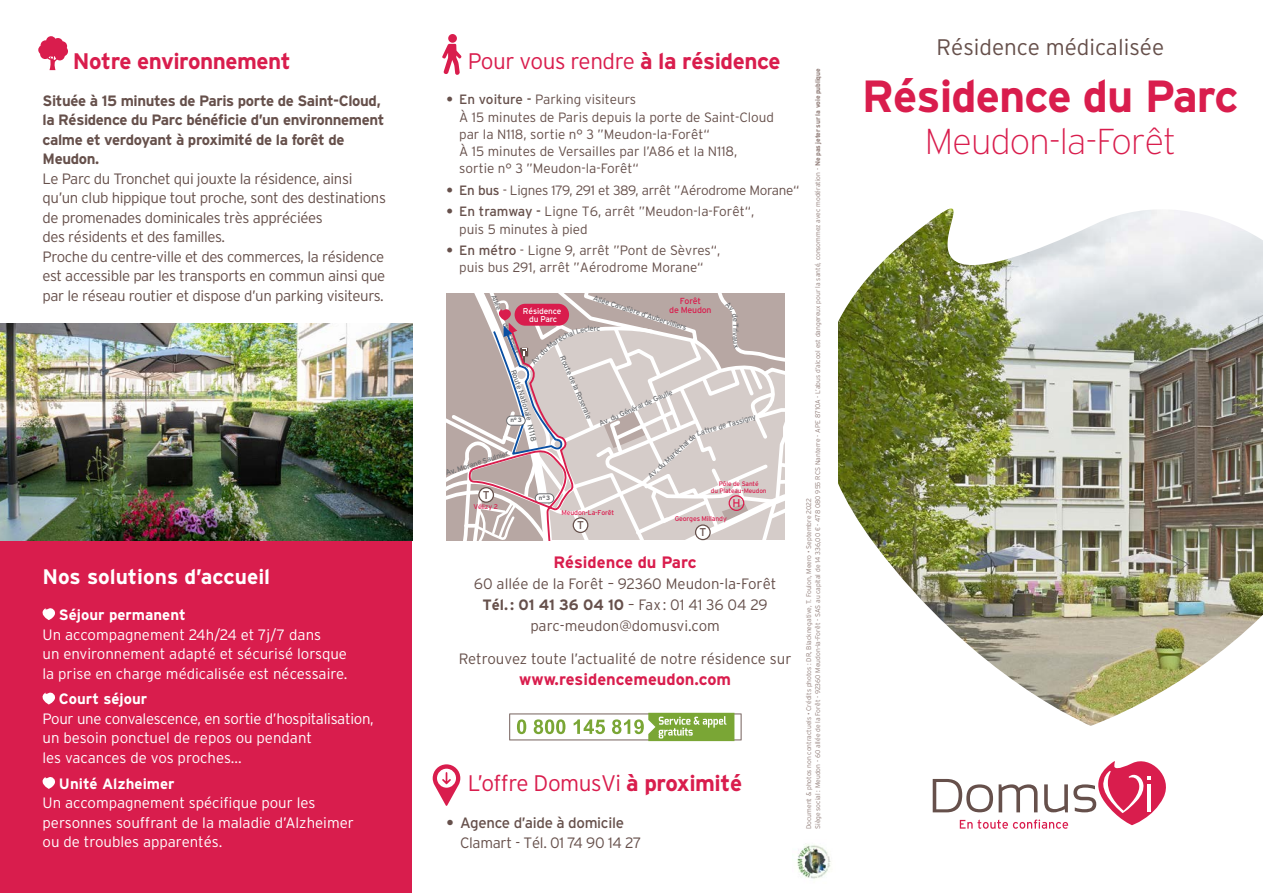
<style>
.page{position:relative;width:1263px;height:893px;background:#fff}
.page>*{position:absolute;margin:0;border:0;box-sizing:border-box;transform-origin:0 0}
.t1{font:700 45px "Interstate";letter-spacing:-.02em;color:#d91d4d}
.t2{font:200 36px "Interstate";letter-spacing:-.02em;color:#d91d4d}
.t3{font:300 22.5px "Interstate";letter-spacing:-.02em;color:#d91d4d}
.t4{font:300 22.5px "Interstate";color:#66504b}
.t5{font:700 22.5px "Interstate";letter-spacing:-.02em;color:#d91d4d}
.t6{font:700 21px "Interstate";color:#fff}
.t7{font:700 16.5px "Interstate";color:#d91d4d}
.t8{font:300 15px/19.5px "Interstate";letter-spacing:-.025em;color:#66504b}
.t9{font:300 15px/19.5px "Interstate";color:#fff}
.t10{font:300 15px/21px "Interstate";color:#66504b;text-align:center}
.t11{font:300 15px/19.5px "Interstate";letter-spacing:-.02em;color:#fff}
.t12{font:700 15px "Interstate";color:#fff}
.t13{font:300 13.5px/17.2px "Interstate";color:#66504b}
.t14{font:300 13.5px "Interstate";letter-spacing:-.02em;color:#66504b}
.t15{font:11.25px "Interstate";color:#66504b}
.t16{font:11.25px "Interstate";color:#d91d4d}
.t17{font:8.7px/8.7px "Interstate";letter-spacing:-.025em;color:#d91d4d;text-align:center}
.t18{font:8.4px/8.4px "Interstate";letter-spacing:-.02em;color:#fff;text-align:center}
.t19{font:7.8px "Interstate";color:#666969}
.t20{font:7.5px "Interstate";color:#6c6d70}
.t21{font:7.05px "Interstate";color:#6c6d70}
.t22{font:300 6.75px "Interstate";color:#917d78}
.t23{font:6.75px "Interstate";letter-spacing:-.02em;color:#d91d4d}
.t24{font:6.45px/6.4px "Interstate";letter-spacing:-.02em;color:#d91d4d;text-align:center}
.t25{font:700 6.3px "Interstate";color:#6c6d70}
.s1{font-weight:700}
.s2{font-weight:400}
</style>
<div class="page">
<div style="left:0;top:540px;width:412px;height:353px;background:#d91d4d"></div>
<svg style="left:42px;top:608px;width:13px;height:12px"></svg>
<svg style="left:42px;top:692px;width:13px;height:12px"></svg>
<svg style="left:42px;top:777px;width:13px;height:12px"></svg>
<img style="left:838px;top:208px;width:425px;height:518px">
<svg style="left:933px;top:761px;width:233px;height:68px"></svg>
<img style="left:0;top:323px;width:412px;height:217px">
<img style="left:797px;top:844px;width:34px;height:35px">
<svg style="left:38px;top:36px;width:30px;height:34px"></svg>
<svg style="left:442px;top:44px;width:19px;height:31px"></svg>
<div style="left:448px;top:34px;width:9px;height:9px;background:#d91d4d;border-radius:50%"></div>
<svg style="left:509px;top:713px;width:232px;height:28px"></svg>
<svg style="left:433px;top:764px;width:27px;height:42px"></svg>
<svg style="left:446px;top:293px;width:339px;height:247px"></svg>
<p class="t5" style="left:73px;top:47px;width:219px">Notre environnement</p>
<p class="t3" style="left:468px;top:47px;width:314px">Pour vous rendre <span class="s1">à la résidence</span></p>
<p class="t13" style="left:446px;top:91px;width:191px"><span class="s1">•</span> <span class="s2">En voiture -</span> Parking visiteurs</p>
<p class="t13" style="left:459px;top:108px;width:316px">À 15 minutes de Paris depuis la porte de Saint-Cloud par la N118, sortie n° 3 ”Meudon-la-Forêt“<br>À 15 minutes de Versailles par l’A86 et la N118, sortie n° 3 ”Meudon-la-Forêt“</p>
<p class="t14" style="left:446px;top:182px;width:355px"><span class="s1">•</span> <span class="s2">En bus</span> - Lignes 179, 291 et 389, arrêt ”Aérodrome Morane“</p>
<p class="t13" style="left:459px;top:203px;width:296px;text-indent:-13px"><span class="s1">•</span> <span class="s2">En tramway -</span> Ligne T6, arrêt ”Meudon-la-Forêt“, puis 5 minutes à pied</p>
<p class="t13" style="left:446px;top:242px;width:275px;text-align:center"><span class="s1">•</span> <span class="s2">En métro</span> - Ligne 9, arrêt ”Pont de Sèvres“, puis bus 291, arrêt ”Aérodrome Morane“</p>
<p class="t22" style="left:813px;top:829px;width:762px;rotate:-90deg">Siège social : Meudon - 60 allée de la Forêt - 92360 Meudon-la-Forêt - SAS au capital de 14 336,00 € - 478 080 955 RCS Nanterre - APE 8710A - L’abus d’alcool est dangereux pour la santé, consommez avec modération - <span class="s1">Ne pas jeter sur la voie publique</span></p>
<p class="t8" style="left:43px;top:90px;width:345px"><span class="s1">Située à 15 minutes de Paris porte de Saint-Cloud, la Résidence du Parc bénéficie d’un environnement calme et verdoyant à proximité de la forêt de Meudon.<br></span>Le Parc du Tronchet qui jouxte la résidence, ainsi qu’un club hippique tout proche, sont des destinations de promenades dominicales très appréciées<br>des résidents et des familles.</p>
<p class="t8" style="left:43px;top:246px;width:344px;text-align:justify">Proche du centre-ville et des commerces, la résidence est accessible par les transports en commun ainsi que par le réseau routier et dispose d’un parking visiteurs.</p>
<p class="t21" style="left:497px;top:294px;width:17px;rotate:68deg">Allée</p>
<p class="t20" style="left:595px;top:294px;width:99px;rotate:18deg">Allée C avalière d’Aubervilliers</p>
<p class="t17" style="left:669px;top:297px;width:44px">Forêt<br>de Meudon</p>
<p class="t18" style="left:523px;top:306px;width:40px">Résidence du Parc</p>
<p class="t21" style="left:508px;top:322px;width:34px;rotate:68deg">de la Forêt</p>
<p class="t20" style="left:740px;top:332px;width:6px;rotate:90deg">v</p>
<p class="t20" style="left:566px;top:354px;width:69px;rotate:66deg">R oute de la R oseraie</p>
<p class="t20" style="left:598px;top:420px;width:81px;rotate:-24deg">Av. du Général de Gaulle</p>
<p class="t20" style="left:696px;top:429px;width:63px;rotate:-16deg">Lattre de Tassigny</p>
<p class="t25" style="left:510px;top:417px;width:13px">n°3</p>
<p class="t19" style="left:534px;top:423px;width:17px;rotate:77deg">N 118</p>
<p class="t20" style="left:646px;top:473px;width:64px;rotate:-42deg">Av. du Maréchal de</p>
<p class="t20" style="left:444px;top:468px;width:67px;rotate:-17deg">Av. Morane Saulnier</p>
<p class="t24" style="left:711px;top:480px;width:57px">Pôle de Santé<br>du Plateau-Meudon</p>
<p class="t15" style="left:813px;top:487px;width:8px">T</p>
<p class="t15" style="left:483px;top:489px;width:8px">T</p>
<p class="t25" style="left:539px;top:494px;width:13px">n°3</p>
<p class="t22" style="left:804px;top:829px;width:332px;rotate:-90deg">Document &amp; photos non contractuels • Crédits photos : DR, Blacknegative, T. Foulon, Meero • Septembre 2022</p>
<p class="t16" style="left:732px;top:497px;width:10px">H</p>
<p class="t23" style="left:473px;top:503px;width:26px">Vélizy 2</p>
<p class="t23" style="left:561px;top:509px;width:54px">Meudon-La-Forêt</p>
<p class="t23" style="left:675px;top:515px;width:54px">Georges Millandy</p>
<p class="t15" style="left:577px;top:519px;width:8px">T</p>
<p class="t15" style="left:699px;top:526px;width:8px">T</p>
<p class="t7" style="left:553px;top:552px;width:145px">Résidence du Parc</p>
<p class="t10" style="left:474px;top:573px;width:304px">60 allée de la Forêt – 92360 Meudon-la-Forêt</p>
<p class="t10" style="left:482px;top:594px;width:287px"><span class="s1">Tél.: 01 41 36 04 10</span> – Fax: 01 41 36 04 29 parc-meudon@domusvi.com</p>
<p class="t10" style="left:459px;top:648px;width:334px">Retrouvez toute l’actualité de notre résidence sur</p>
<p class="t7" style="left:519px;top:669px;width:213px">www.residencemeudon.com</p>
<p class="t6" style="left:43px;top:564px;width:229px">Nos solutions d’accueil</p>
<p class="t12" style="left:59px;top:606px;width:128px">Séjour permanent</p>
<p class="t9" style="left:43px;top:624px;width:307px">Un accompagnement 24h/24 et 7j/7 dans<br>un environnement adapté et sécurisé lorsque la prise en charge médicalisée est nécessaire.</p>
<p class="t12" style="left:59px;top:690px;width:90px">Court séjour</p>
<p class="t11" style="left:43px;top:709px;width:333px">Pour une convalescence, en sortie d’hospitalisation, un besoin ponctuel de repos ou pendant<br>les vacances de vos proches...</p>
<p class="t12" style="left:59px;top:774px;width:117px">Unité Alzheimer</p>
<p class="t9" style="left:43px;top:793px;width:313px">Un accompagnement spécifique pour les personnes souffrant de la maladie d’Alzheimer ou de troubles apparentés.</p>
<p class="t3" style="left:468px;top:769px;width:276px">L’offre DomusVi <span class="s1">à proximité</span></p>
<p class="t8" style="left:460px;top:813px;width:183px;text-indent:-14px"><span class="s1">•</span> <span class="s2">Agence d’aide à domicile<br></span>Clamart - Tél. 01 74 90 14 27</p>
<p class="t4" style="left:936px;top:34px;width:229px">Résidence médicalisée</p>
<p class="t1" style="left:862px;top:69px;width:378px">Résidence du Parc</p>
<p class="t2" style="left:925px;top:119px;width:253px">Meudon-la-Forêt</p>
</div>
